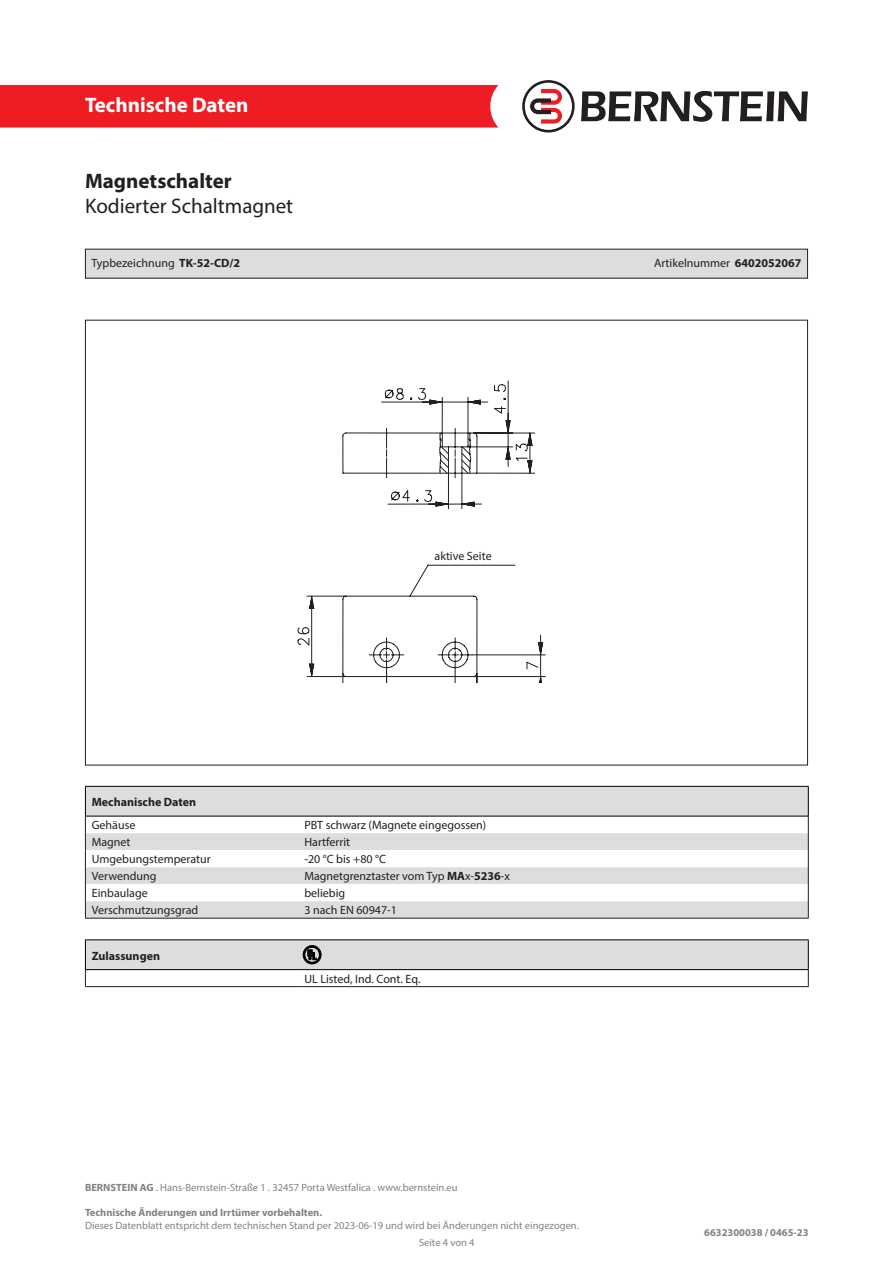
<style>
.page{position:relative;width:893px;height:1263px;background:#fff}
.page>*{position:absolute;margin:0;border:0;box-sizing:border-box;transform-origin:0 0}
.t1{font:21px/25.2px "Myriad Pro";color:#231f20}
.t2{font:700 21px "Myriad Pro";color:#fff}
.t3{font:12px "Myriad Pro";color:#231f20}
.t4{font:700 12px "Myriad Pro";color:#231f20}
.t5{font:10.5px "Myriad Pro";color:#808285}
.t6{font:700 10.5px "Myriad Pro";color:#808285}
.s1{font-weight:700}
</style>
<div class="page">
<div style="left:0;top:85px;width:498px;height:43px;background:#ee1d23"></div>
<svg style="left:581px;top:91px;width:227px;height:31px"></svg>
<svg style="left:522px;top:80px;width:53px;height:53px"></svg>
<svg style="left:298px;top:384px;width:241px;height:299px"></svg>
<div style="left:85px;top:249px;width:722px;height:29px;background:#dcdddf"></div>
<div style="left:86px;top:787px;width:722px;height:131px;background:#dcdddf"></div>
<svg style="left:86px;top:817px;width:722px;height:84px"></svg>
<hr style="left:85px;top:786px;width:213px;height:1px;background:#000">
<svg style="left:85px;top:787px;width:1px;height:131px"></svg>
<hr style="left:298px;top:786px;width:511px;height:1px;background:#000">
<svg style="left:808px;top:787px;width:1px;height:131px"></svg>
<hr style="left:85px;top:816px;width:213px;height:1px;background:#000">
<hr style="left:298px;top:816px;width:511px;height:1px;background:#000">
<hr style="left:85px;top:918px;width:213px;height:1px;background:#231f20">
<hr style="left:298px;top:918px;width:511px;height:1px;background:#231f20">
<hr style="left:85px;top:939px;width:213px;height:1px;background:#000">
<hr style="left:298px;top:939px;width:511px;height:1px;background:#000">
<svg style="left:85px;top:940px;width:724px;height:47px"></svg>
<h1 class="t2" style="left:85px;top:91px;width:165px">Technische Daten</h1>
<p class="t1" style="left:85px;top:168px;width:210px"><span class="s1">Magnetschalter<br></span>Kodierter Schaltmagnet</p>
<p class="t3" style="left:91px;top:256px;width:150px">Typbezeichnung <span class="s1">TK-52-CD/2</span></p>
<p class="t3" style="left:654px;top:256px;width:149px">Artikelnummer <span class="s1">6402052067</span></p>
<p class="t3" style="left:435px;top:548px;width:59px">aktive Seite</p>
<p class="t4" style="left:92px;top:794px;width:106px">Mechanische Daten</p>
<p class="t3" style="left:92px;top:818px;width:45px">Gehäuse</p>
<p class="t3" style="left:304px;top:818px;width:183px">PBT schwarz (Magnete eingegossen)</p>
<p class="t3" style="left:92px;top:835px;width:40px">Magnet</p>
<p class="t3" style="left:304px;top:835px;width:47px">Hartferrit</p>
<p class="t3" style="left:92px;top:852px;width:120px">Umgebungstemperatur</p>
<p class="t3" style="left:304px;top:852px;width:83px">-20 °C bis +80 °C</p>
<p class="t3" style="left:92px;top:869px;width:66px">Verwendung</p>
<p class="t3" style="left:304px;top:869px;width:207px">Magnetgrenztaster vom Typ <span class="s1">MA</span>x-<span class="s1">5236</span>-x</p>
<p class="t3" style="left:92px;top:886px;width:57px">Einbaulage</p>
<p class="t3" style="left:304px;top:886px;width:42px">beliebig</p>
<p class="t3" style="left:92px;top:902px;width:108px">Verschmutzungsgrad</p>
<p class="t3" style="left:304px;top:902px;width:91px">3 nach EN 60947-1</p>
<p class="t4" style="left:92px;top:948px;width:70px">Zulassungen</p>
<p class="t3" style="left:304px;top:971px;width:118px">UL Listed, Ind. Cont. Eq.</p>
<p class="t5" style="left:85px;top:1181px;width:374px"><span class="s1">BERNSTEIN AG</span> . Hans-Bernstein-Straße 1 . 32457 Porta Westfalica . www.bernstein.eu</p>
<p class="t6" style="left:85px;top:1206px;width:239px">Technische Änderungen und Irrtümer vorbehalten.</p>
<p class="t5" style="left:85px;top:1219px;width:495px">Dieses Datenblatt entspricht dem technischen Stand per 2023-06-1 9 und wird bei Änderungen nicht eingezogen.</p>
<p class="t5" style="left:419px;top:1236px;width:57px">Seite 4 von 4</p>
<p class="t6" style="left:704px;top:1226px;width:106px">6632300038 / 0465-23</p>
</div>
